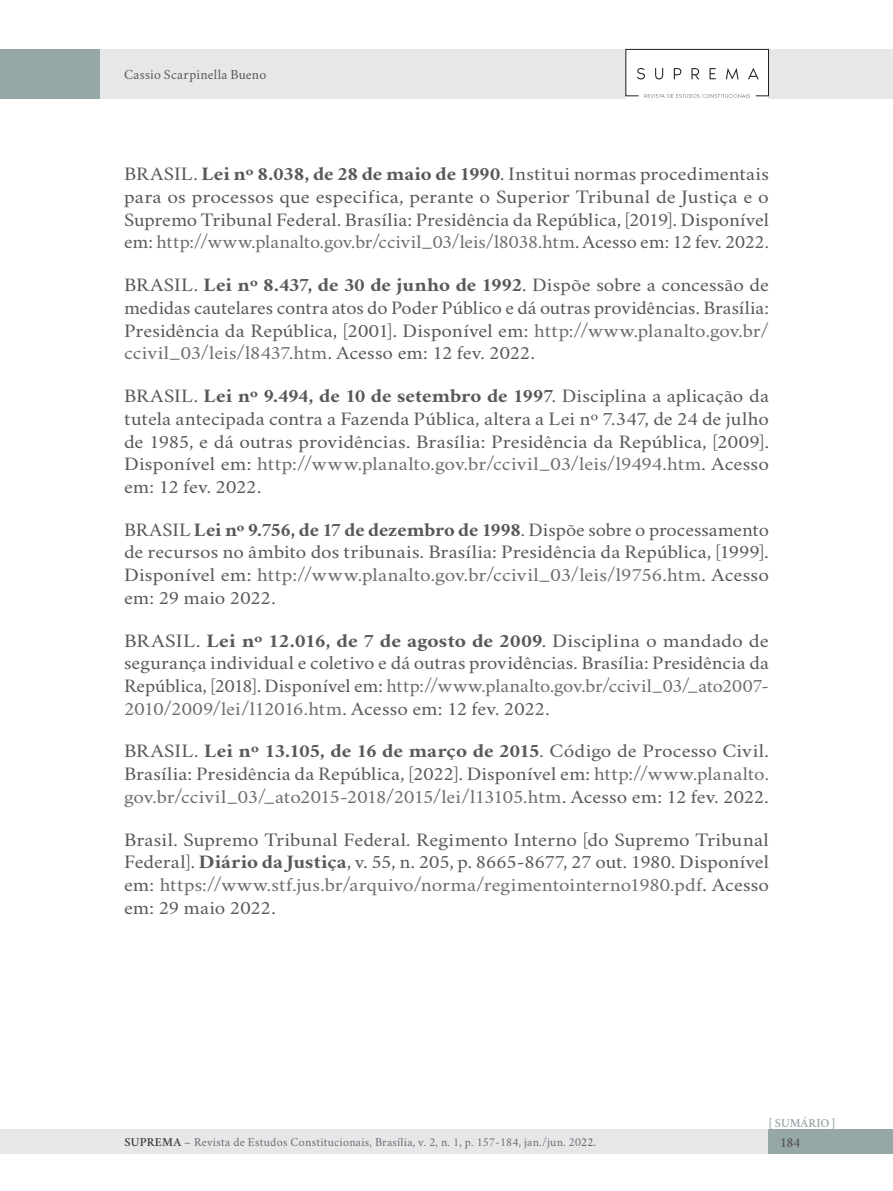
<style>
.page{position:relative;width:893px;height:1191px;background:#fff}
.page>*{position:absolute;margin:0;border:0;box-sizing:border-box;transform-origin:0 0}
.TEXTO_REFERENCIAS{font:19.25px/22.8px "Crimson";color:#57585a;text-align:justify;scale:1.1 1}
.TEXTO_REFERENCIAS-2{font:19.25px/22.8px "Crimson";color:#57585a;text-align:justify;scale:1.11 1}
.TEXTO_REFERENCIAS-3{font:19.25px/22.8px "Crimson";color:#57585a;text-align:justify;scale:1.13 1}
.TEXTO_REFERENCIAS-4{font:19.25px/22.8px "Crimson";color:#57585a;text-align:justify;scale:1.07 1}
.t1{font:14px "Crimson";letter-spacing:.015em;color:#57585a}
.t2{font:600 14px "Crimson";color:#57585a}
.t3{font:12.25px "Crimson";letter-spacing:.02em;color:#6c6d70}
.t4{font:600 12.25px "Crimson";color:#96a7a7}
.s1{font-weight:700}
.s2{color:#6c6d70}
.s3{font-weight:600;color:#3e3e3f}
.s4{color:#57585a}
</style>
<div class="page">
<hr style="left:892px;top:1154px;width:1px;height:37px;background:#96a7a7">
<hr style="left:892px;top:0;width:1px;height:124px;background:#96a7a7">
<div style="left:0;top:1129px;width:790px;height:25px;background:#e6e7e9"></div>
<div style="left:0;top:49px;width:892px;height:50px;background:#e6e7e9"></div>
<div style="left:768px;top:1129px;width:124px;height:25px;background:#96a7a7"></div>
<div style="left:0;top:49px;width:99px;height:50px;background:#96a7a7"></div>
<div style="left:626px;top:50px;width:142px;height:49px;background:#fff"></div>
<svg style="left:625px;top:48px;width:144px;height:50px"></svg>
<p class="t1" style="left:124px;top:64px;width:144px">Cassio Scarpinella Bueno</p>
<p class="TEXTO_REFERENCIAS" style="left:124px;top:160px;width:588px">BRASIL. <span class="s1">Lei nº 8.038, de 28 de maio de 1990</span>. Institui normas procedimentais para os processos que especifica, perante o Superior Tribunal de Justiça e o Supremo Tribunal Federal. Brasília: Presidência da República, [2019]. Disponível em: <span class="s2">http://www.planalto.gov.br/ccivil_03/leis/l8038.htm</span>. Acesso em: 12 fev. 2022.</p>
<p class="TEXTO_REFERENCIAS" style="left:124px;top:271px;width:588px">BRASIL. <span class="s1">Lei nº 8.437, de 30 de junho de 1992</span>. Dispõe sobre a concessão de medidas cautelares contra atos do Poder Público e dá outras providências. Brasília:<br>Presidência da República, [2001]. Disponível em: <span class="s2">http://www.planalto.gov.br/ ccivil_03/leis/l8437.htm</span>. Acesso em: 12 fev. 2022.</p>
<p class="TEXTO_REFERENCIAS" style="left:124px;top:382px;width:588px">BRASIL. <span class="s1">Lei nº 9.494, de 10 de setembro de 1997</span>. Disciplina a aplicação da tutela antecipada contra a Fazenda Pública, altera a Lei nº 7.347, de 24 de julho de 1985, e dá outras providências. Brasília: Presidência da República, [2009].<br>Disponível em: <span class="s2">http://www.planalto.gov.br/ccivil_03/leis/l9494.htm</span>. Acesso em: 12 fev. 2022.</p>
<p class="TEXTO_REFERENCIAS-4" style="left:124px;top:515px;width:604px">BRASIL <span class="s1">Lei nº 9.756, de 17 de dezembro de 1998</span>. Dispõe sobre o processamento de recursos no âmbito dos tribunais. Brasília: Presidência da República, [1999].<br>Disponível em: <span class="s2">http://www.planalto.gov.br/ccivil_03/leis/l9756.htm</span>. Acesso em: 29 maio 2022.</p>
<p class="TEXTO_REFERENCIAS-3" style="left:124px;top:626px;width:572px">BRASIL. <span class="s1">Lei nº 12.016, de 7 de agosto de 2009</span>. Disciplina o mandado de segurança individual e coletivo e dá outras providências. Brasília: Presidência da República, [2018]. Disponível em: <span class="s2">http://www.planalto.gov.br/ccivil_03/_ato2007- 2010/2009/lei/l12016.htm</span>. Acesso em: 12 fev. 2022.</p>
<p class="TEXTO_REFERENCIAS-2" style="left:124px;top:737px;width:582px">BRASIL. <span class="s1">Lei nº 13.105, de 16 de março de 2015</span>. Código de Processo Civil.<br>Brasília: Presidência da República, [2022]. Disponível em: <span class="s2">http://www.planalto. gov.br/ccivil_03/_ato2015-2018/2015/lei/l13105.htm</span>. Acesso em: 12 fev. 2022.</p>
<p class="TEXTO_REFERENCIAS-2" style="left:124px;top:825px;width:582px">Brasil. Supremo Tribunal Federal. Regimento Interno [do Supremo Tribunal Federal]. <span class="s1">Diário da Justiça</span>, v. 55, n. 205, p. 8665-8677, 27 out. 1980. Disponível em: <span class="s2">https://www.stf.jus.br/arquivo/norma/regimentointerno1980.pdf</span>. Acesso em: 29 maio 2022.</p>
<p class="t4" style="left:769px;top:1114px;width:68px">[ SUMÁRIO ]</p>
<p class="t3" style="left:125px;top:1132px;width:473px"><span class="s3">SUPREMA</span> – Revista de Estudos Constitucionais, Brasília, v. 2, n. 1, p. 157-184, jan./jun. 20<span class="s4">22.</span></p>
<p class="t2" style="left:780px;top:1132px;width:21px">184</p>
</div>
